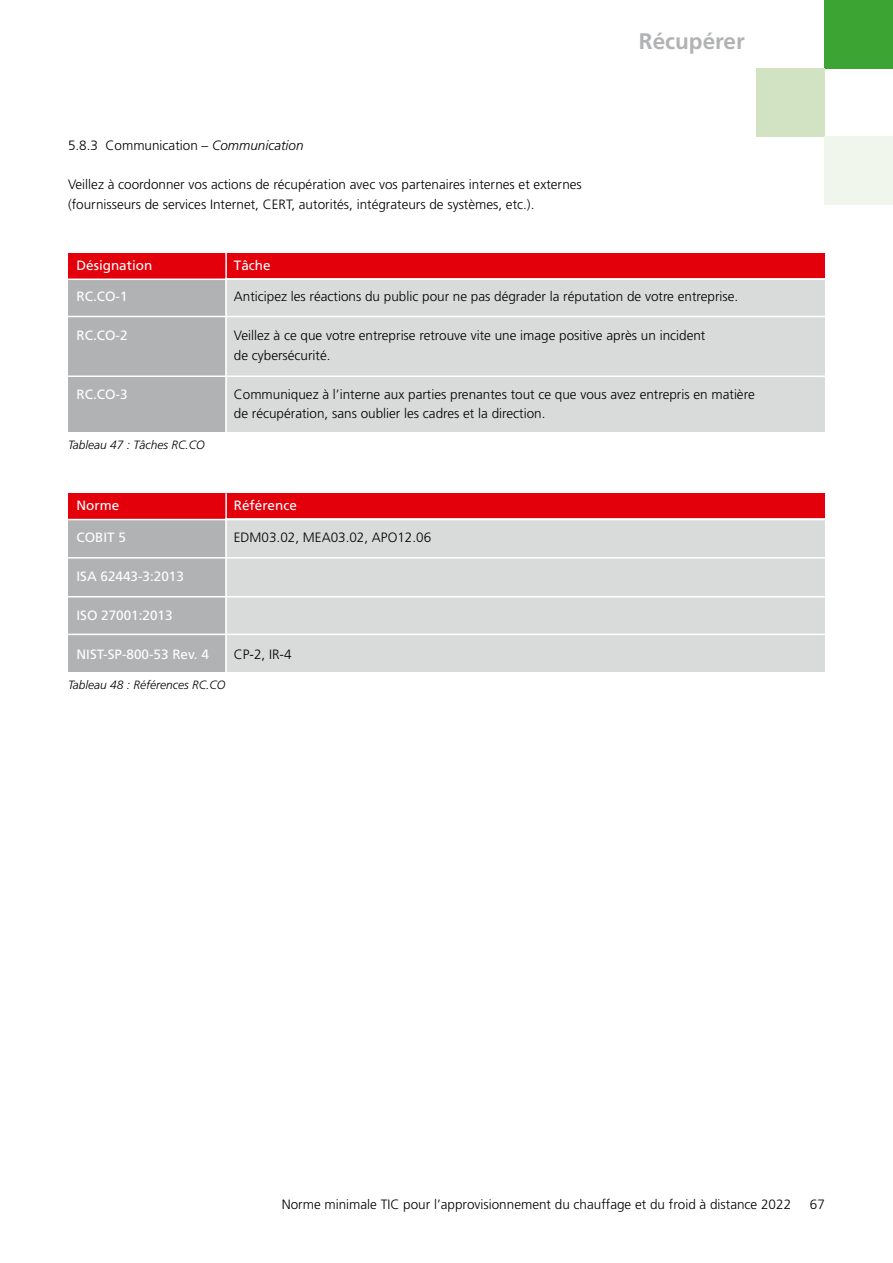
<style>
.page{position:relative;width:893px;height:1263px;background:#fff}
.page>*{position:absolute;margin:0;border:0;box-sizing:border-box;transform-origin:0 0}
.t1{font:700 22.5px "Frutiger";color:#b1b2b3}
.t2{font:300 13.5px/19.5px "Frutiger";color:#000}
.t3{font:13.5px "Frutiger";color:#fff}
.t4{font:italic 300 12px "Frutiger";color:#000}
.s1{font-style:italic}
</style>
<div class="page">
<div style="left:68px;top:279px;width:157px;height:153px;background:#b1b2b3"></div>
<div style="left:68px;top:253px;width:757px;height:26px;background:#e3000b"></div>
<div style="left:225px;top:279px;width:600px;height:153px;background:#d9dada"></div>
<hr style="left:225px;top:253px;width:2px;height:179px;background:#fff">
<hr style="left:68px;top:279px;width:757px;height:1px;background:#fff">
<div style="left:68px;top:519px;width:157px;height:153px;background:#b1b2b3"></div>
<div style="left:68px;top:493px;width:757px;height:26px;background:#e3000b"></div>
<div style="left:225px;top:519px;width:600px;height:153px;background:#d9dada"></div>
<hr style="left:68px;top:557px;width:757px;height:2px;background:#fff">
<hr style="left:68px;top:596px;width:757px;height:1px;background:#fff">
<hr style="left:68px;top:634px;width:757px;height:1px;background:#fff">
<hr style="left:225px;top:493px;width:2px;height:182px;background:#fff">
<hr style="left:68px;top:519px;width:757px;height:1px;background:#fff">
<div style="left:825px;top:0;width:68px;height:68px;background:#3ca432"></div>
<div style="left:757px;top:68px;width:68px;height:68px;background:#d2e3c3"></div>
<div style="left:825px;top:136px;width:68px;height:68px;background:#f0f6ec"></div>
<hr style="left:68px;top:316px;width:757px;height:1px;background:#fff">
<hr style="left:68px;top:375px;width:757px;height:2px;background:#fff">
<p class="t2" style="left:68px;top:136px;width:237px">5.8.3 Communication – <span class="s1">Communication</span></p>
<p class="t2" style="left:68px;top:175px;width:515px">Veillez à coordonner vos actions de récupération avec vos partenaires internes et externes (fournisseurs de services Internet, CERT, autorités, intégrateurs de systèmes, etc.).</p>
<h1 class="t1" style="left:639px;top:28px;width:107px">Récupérer</h1>
<p class="t3" style="left:77px;top:257px;width:77px">Désignation</p>
<p class="t3" style="left:234px;top:257px;width:38px">Tâche</p>
<p class="t3" style="left:77px;top:289px;width:53px">RC.CO-1</p>
<p class="t3" style="left:77px;top:328px;width:53px">RC.CO-2</p>
<p class="t2" style="left:234px;top:287px;width:506px">Anticipez les réactions du public pour ne pas dégrader la réputation de votre entreprise.</p>
<p class="t2" style="left:234px;top:326px;width:473px">Veillez à ce que votre entreprise retrouve vite une image positive après un incident de cybersécurité.</p>
<p class="t2" style="left:234px;top:385px;width:522px">Communiquez à l’interne aux parties prenantes tout ce que vous avez entrepris en matière de récupération, sans oublier les cadres et la direction.</p>
<p class="t3" style="left:77px;top:386px;width:53px">RC.CO-3</p>
<p class="t4" style="left:68px;top:438px;width:138px">Tableau 47 : Tâches RC.CO</p>
<p class="t3" style="left:77px;top:497px;width:44px">Norme</p>
<p class="t3" style="left:234px;top:497px;width:65px">Référence</p>
<p class="t3" style="left:77px;top:529px;width:51px">COBIT 5</p>
<p class="t3" style="left:77px;top:568px;width:109px">ISA 62443-3:2013</p>
<p class="t3" style="left:77px;top:607px;width:98px">ISO 27001:2013</p>
<p class="t3" style="left:77px;top:646px;width:134px">NIST-SP-800-53 Rev. 4</p>
<p class="t2" style="left:234px;top:527px;width:199px">EDM03.02, MEA03.02, APO12.06</p>
<p class="t2" style="left:234px;top:644px;width:59px">CP-2, IR-4</p>
<p class="t4" style="left:68px;top:678px;width:159px">Tableau 48 : Références RC.CO</p>
<p class="t2" style="left:282px;top:1195px;width:511px">Norme minimale TIC pour l’approvisionnement du chauffage et du froid à distance 2022</p>
<p class="t2" style="left:810px;top:1195px;width:17px">67</p>
</div>
